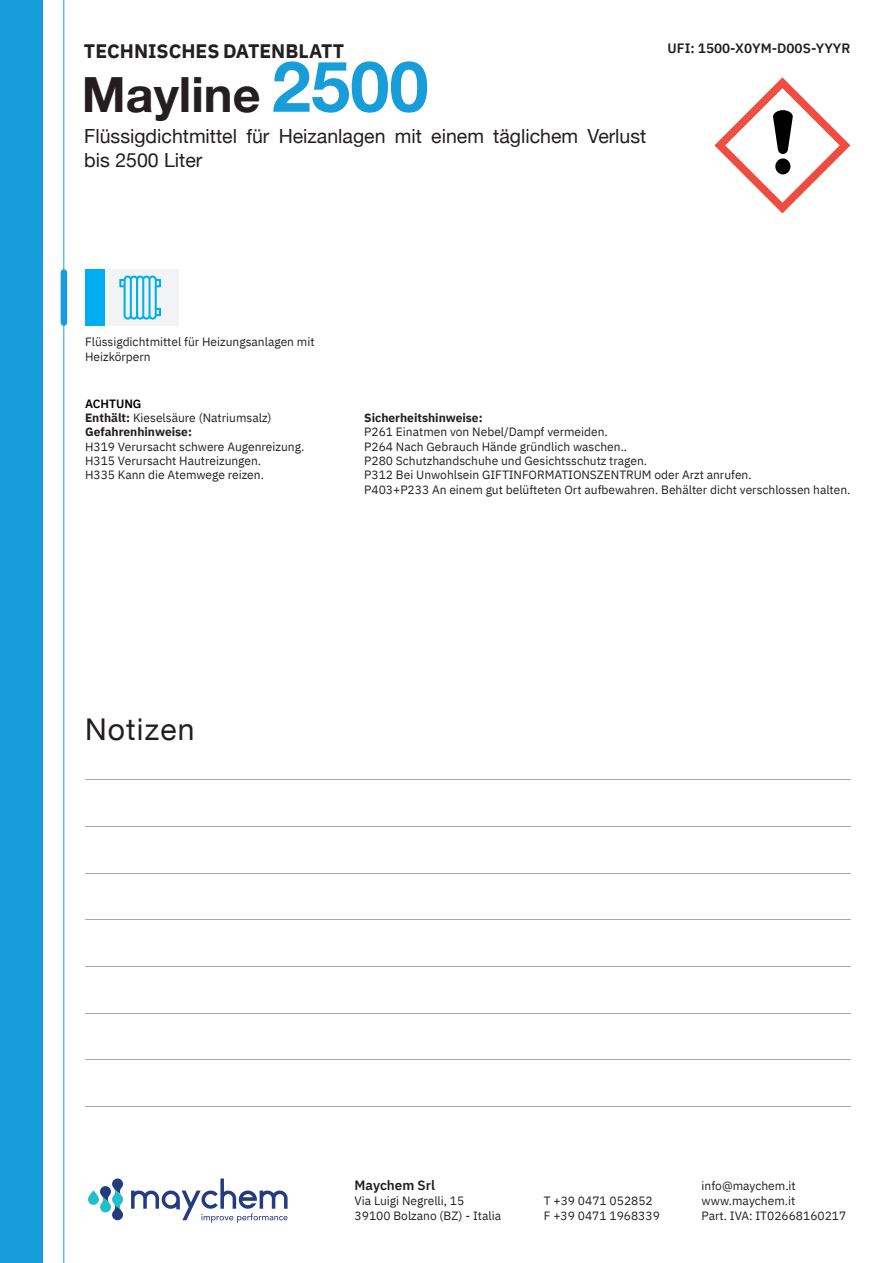
<style>
.page{position:relative;width:893px;height:1263px;background:#fff}
.page>*{position:absolute;margin:0;border:0;box-sizing:border-box;transform-origin:0 0}
.t1{font:700 48.6px "Helvetica Neue";color:#231f20}
.t2{font:30px "Helvetica Neue";letter-spacing:.04em;color:#231f20}
.t3{font:19.5px/23.4px "Helvetica Neue";color:#231f20}
.t4{font:700 19.5px "IBM Plex Sans";color:#231f20}
.t5{font:600 13.5px "IBM Plex Sans";color:#231f20}
.t6{font:12px/14.4px "IBM Plex Sans";color:#231f20}
.t7{font:700 12px/14.4px "IBM Plex Sans";color:#231f20}
.t8{font:600 12px "IBM Plex Sans";color:#000001}
.s1{font-size:70.5px;color:#179dd9}
.s2{font-weight:400}
</style>
<div class="page">
<hr style="left:63px;top:0;width:1px;height:1263px;background:#179dd9">
<div style="left:0;top:0;width:42px;height:1263px;background:#179dd9"></div>
<hr style="left:85px;top:779px;width:765px;height:1px;background:#a8a9ad">
<hr style="left:85px;top:826px;width:765px;height:1px;background:#a8a9ad">
<hr style="left:85px;top:873px;width:765px;height:1px;background:#a8a9ad">
<hr style="left:85px;top:919px;width:765px;height:1px;background:#a8a9ad">
<hr style="left:85px;top:966px;width:765px;height:1px;background:#a8a9ad">
<hr style="left:85px;top:1013px;width:765px;height:1px;background:#a8a9ad">
<hr style="left:85px;top:1059px;width:765px;height:1px;background:#a8a9ad">
<hr style="left:85px;top:1106px;width:765px;height:1px;background:#a8a9ad">
<svg style="left:131px;top:1178px;width:157px;height:45px"></svg>
<svg style="left:88px;top:1178px;width:35px;height:42px"></svg>
<div style="left:61px;top:269px;width:6px;height:57px;background:#179dd9;border-radius:3px"></div>
<div style="left:105px;top:269px;width:74px;height:57px;background:#f2f3f4"></div>
<div style="left:85px;top:269px;width:20px;height:57px;background:#00aeef"></div>
<svg style="left:119px;top:275px;width:42px;height:45px"></svg>
<svg style="left:714px;top:77px;width:136px;height:136px"></svg>
<h3 class="t4" style="left:84px;top:35px;width:262px">TECHNISCHES DATENBLATT</h3>
<h1 class="t1" style="left:82px;top:64px;width:348px">Mayline <span class="s1">2500</span></h1>
<h3 class="t3" style="left:84px;top:126px;width:564px">Flüssigdichtmittel für Heizanlagen mit einem täglichem Verlust bis 2500 Liter</h3>
<p class="t5" style="left:668px;top:38px;width:184px">UFI: 1500-X0YM-D00S-YYYR</p>
<p class="t6" style="left:85px;top:334px;width:231px">Flüssigdichtmittel für Heizungsanlagen mit<br>Heizkörpern</p>
<p class="t8" style="left:85px;top:394px;width:58px">ACHTUNG</p>
<p class="t7" style="left:85px;top:409px;width:188px">Enthält: <span class="s2">Kieselsäure (Natriumsalz)<br></span>Gefahrenhinweise:</p>
<p class="t6" style="left:85px;top:438px;width:221px">H319 Verursacht schwere Augenreizung.<br>H315 Verursacht Hautreizungen.<br>H335 Kann die Atemwege reizen.</p>
<p class="t7" style="left:364px;top:409px;width:120px">Sicherheitshinweise:</p>
<p class="t6" style="left:364px;top:424px;width:488px">P261 Einatmen von Nebel/Dampf vermeiden.<br>P264 Nach Gebrauch Hände gründlich waschen..<br>P280 Schutzhandschuhe und Gesichtsschutz tragen.<br>P312 Bei Unwohlsein GIFTINFORMATIONSZENTRUM oder Arzt anrufen.<br>P403+P233 An einem gut belüfteten Ort aufbewahren. Behälter dicht verschlossen halten.</p>
<h2 class="t2" style="left:85px;top:708px;width:111px">Notizen</h2>
<p class="t5" style="left:355px;top:1174px;width:82px">Maychem Srl</p>
<p class="t6" style="left:355px;top:1192px;width:148px;line-height:15px">Via Luigi Negrelli, 15<br>39100 Bolzano (BZ) - Italia</p>
<p class="t6" style="left:544px;top:1192px;width:118px;line-height:15px">T +39 0471 052852<br>F +39 0471 1968339</p>
<p class="t6" style="left:702px;top:1177px;width:146px;line-height:15px">info@maychem.it www.maychem.it<br>Part. IVA: IT02668160217</p>
</div>
